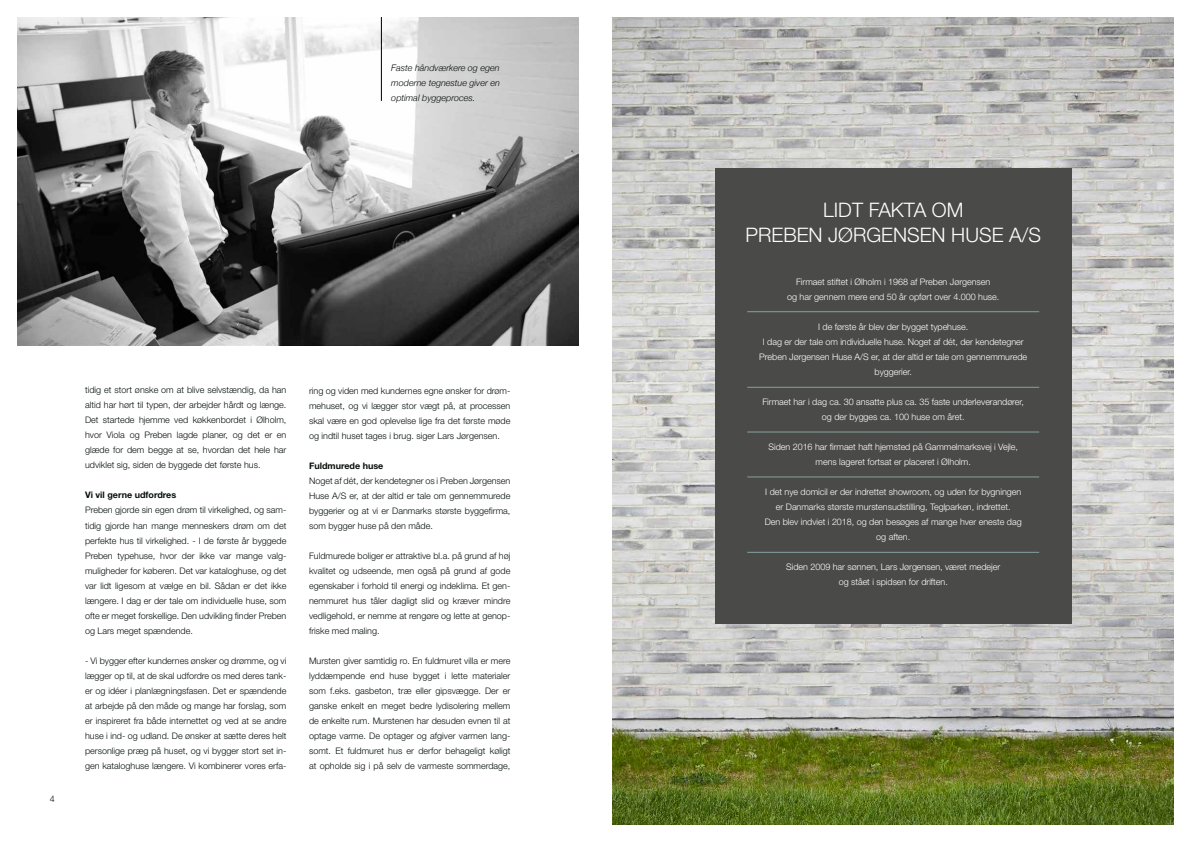
<style>
.page{position:relative;width:1191px;height:842px;background:#fff}
.page>*{position:absolute;margin:0;border:0;box-sizing:border-box;transform-origin:0 0}
.t1{font:300 20px/25px "Helvetica Neue LT Std";color:#fff;text-align:center}
.t2{font:300 9px/15px "Helvetica Neue LT Std";color:#060f09;text-align:justify}
.t3{font:300 9px/15px "Helvetica Neue LT Std";letter-spacing:-.005em;color:#fff;text-align:center}
.t4{font:italic 300 9px/15px "Helvetica Neue";color:#060f09;text-align:justify}
.t5{font:700 9px "Helvetica Neue LT Std";color:#060f09}
</style>
<div class="page">
<img style="left:612px;top:17px;width:562px;height:808px">
<div style="left:715px;top:168px;width:356px;height:456px;background:#4a4a49"></div>
<img style="left:17px;top:17px;width:561px;height:328px">
<hr style="left:747px;top:311px;width:292px;height:1px;background:#87a29f">
<hr style="left:747px;top:387px;width:292px;height:1px;background:#87a29f">
<hr style="left:747px;top:432px;width:292px;height:1px;background:#87a29f">
<hr style="left:747px;top:477px;width:292px;height:1px;background:#87a29f">
<hr style="left:747px;top:552px;width:292px;height:1px;background:#87a29f">
<hr style="left:381px;top:17px;width:1px;height:84px;background:#000">
<p class="t4" style="left:391px;top:60px;width:110px">Faste håndværkere og egen moderne tegnestue giver en optimal byggeproces.</p>
<p class="t2" style="left:50px;top:791px;width:7px">4</p>
<p class="t2" style="left:85px;top:383px;width:203px">tidig et stort ønske om at blive selvstændig, da han altid har hørt til typen, der arbejder hårdt og længe.<br>Det startede hjemme ved køkkenbordet i Ølholm, hvor Viola og Preben lagde planer, og det er en glæde for dem begge at se, hvordan det hele har udviklet sig, siden de byggede det første hus.</p>
<p class="t5" style="left:85px;top:490px;width:93px">Vi vil gerne udfordres</p>
<p class="t2" style="left:85px;top:503px;width:203px">Preben gjorde sin egen drøm til virkelighed, og sam&shy;tidig gjorde han mange menneskers drøm om det perfekte hus til virkelighed. - I de første år byggede Preben typehuse, hvor der ikke var mange valg&shy;muligheder for køberen. Det var kataloghuse, og det var lidt ligesom at vælge en bil. Sådan er det ikke længere. I dag er der tale om individuelle huse, som ofte er meget forskellige. Den udvikling finder Preben og Lars meget spændende.</p>
<p class="t2" style="left:85px;top:653px;width:203px">- Vi bygger efter kundernes ønsker og drømme, og vi lægger op til, at de skal udfordre os med deres tank&shy;er og idéer i planlægningsfasen. Det er spændende at arbejde på den måde og mange har forslag, som er inspireret fra både internettet og ved at se andre huse i ind- og udland. De ønsker at sætte deres helt personlige præg på huset, og vi bygger stort set in&shy;gen kataloghuse længere. Vi kombinerer vores erfa-</p>
<p class="t2" style="left:309px;top:383px;width:203px">ring og viden med kundernes egne ønsker for drøm&shy;mehuset, og vi lægger stor vægt på, at processen skal være en god oplevelse lige fra det første møde og indtil huset tages i brug. siger Lars Jørgensen.</p>
<p class="t5" style="left:309px;top:460px;width:76px">Fuldmurede huse</p>
<p class="t2" style="left:309px;top:473px;width:203px">Noget af dét, der kendetegner os i Preben Jørgensen Huse A/S er, at der altid er tale om gennemmurede byggerier og at vi er Danmarks største byggefirma, som bygger huse på den måde.</p>
<p class="t2" style="left:309px;top:548px;width:203px">Fuldmurede boliger er attraktive bl.a. på grund af høj kvalitet og udseende, men også på grund af gode egenskaber i forhold til energi og indeklima. Et gen&shy;nemmuret hus tåler dagligt slid og kræver mindre vedligehold, er nemme at rengøre og lette at genop&shy;friske med maling.</p>
<p class="t2" style="left:309px;top:653px;width:203px">Mursten giver samtidig ro. En fuldmuret villa er mere lyddæmpende end huse bygget i lette materialer som f.eks. gasbeton, træ eller gipsvægge. Der er ganske enkelt en meget bedre lydisolering mellem de enkelte rum. Murstenen har desuden evnen til at optage varme. De optager og afgiver varmen lang&shy;somt. Et fuldmuret hus er derfor behageligt køligt at opholde sig i på selv de varmeste sommerdage,</p>
<h1 class="t1" style="left:745px;top:197px;width:297px">LIDT FAKTA OM<br>PREBEN JØRGENSEN HUSE A/S</h1>
<p class="t3" style="left:787px;top:274px;width:214px">Firmaet stiftet i Ølholm i 1968 af Preben Jørgensen<br>og har gennem mere end 50 år opført over 4.000 huse.</p>
<p class="t3" style="left:759px;top:319px;width:269px">I de første år blev der bygget typehuse.<br>I dag er der tale om individuelle huse. Noget af dét, der kendetegner Preben Jørgensen Huse A/S er, at der altid er tale om gennemmurede byggerier.</p>
<p class="t3" style="left:762px;top:394px;width:263px">Firmaet har i dag ca. 30 ansatte plus ca. 35 faste underleverandører, og der bygges ca. 100 huse om året.</p>
<p class="t3" style="left:768px;top:439px;width:251px">Siden 2016 har firmaet haft hjemsted på Gammelmarksvej i Vejle, mens lageret fortsat er placeret i Ølholm.</p>
<p class="t3" style="left:765px;top:484px;width:258px">I det nye domicil er der indrettet showroom, og uden for bygningen er Danmarks største murstensudstilling, Teglparken, indrettet.<br>Den blev indviet i 2018, og den besøges af mange hver eneste dag og aften.</p>
<p class="t3" style="left:786px;top:559px;width:216px">Siden 2009 har sønnen, Lars Jørgensen, været medejer og stået i spidsen for driften.</p>
</div>
